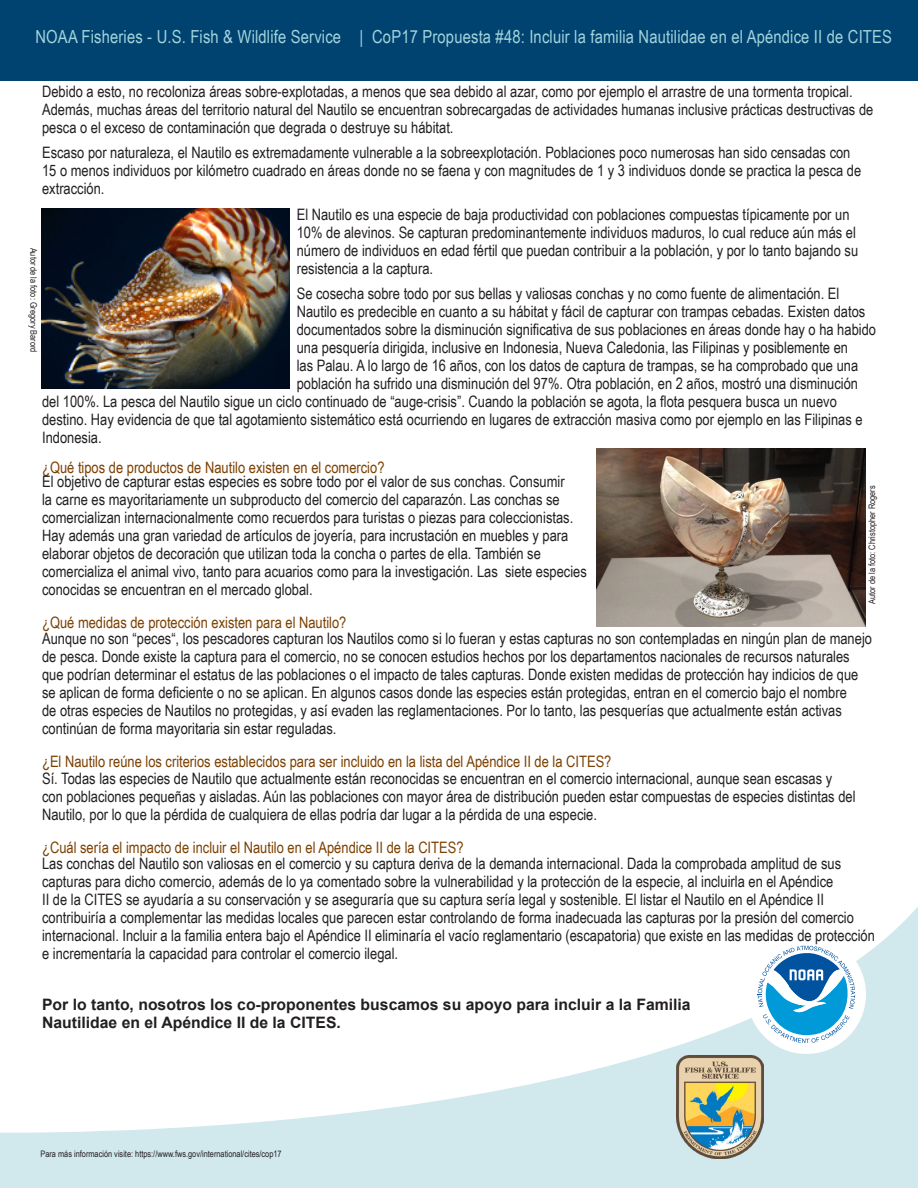
<style>
.page{position:relative;width:918px;height:1188px;background:#fff}
.page>*{position:absolute;margin:0;border:0;box-sizing:border-box;transform-origin:0 0}
.t1{font:18px "Arial Narrow";letter-spacing:.01em;color:#a3d4dc}
.Normal__Web{font:15.75px/18px "Arial Narrow";color:#231f20}
.Normal__Web-2{font:15.75px "Arial Narrow";color:#7c4000}
.Normal__Web-3{font:700 15.75px/18px "Arial";color:#231f20}
.t2{font:9px "Arial Narrow";color:#231f20}
</style>
<div class="page">
<svg style="left:0;top:907px;width:918px;height:281px"></svg>
<div style="left:0;top:0;width:918px;height:81px;background:#004270"></div>
<div style="left:747px;top:935px;width:119px;height:119px;background:#fff;border-radius:50%"></div>
<svg style="left:758px;top:946px;width:97px;height:97px"></svg>
<img style="left:677px;top:1055px;width:86px;height:103px">
<img style="left:42px;top:208px;width:248px;height:181px">
<img style="left:597px;top:448px;width:268px;height:179px">
<p class="t1" style="left:35px;top:24px;width:858px">NOAA Fisheries - U.S. Fish &amp; Wildlife Service | CoP17 Propuesta #48: Incluir la familia Nautilidae en el Apéndice II de CITES</p>
<p class="Normal__Web" style="left:42px;top:82px;width:833px">Debido a esto, no recoloniza áreas sobre-explotadas, a menos que sea debido al azar, como por ejemplo el arrastre de una tormenta tropical.<br>Además, muchas áreas del territorio natural del Nautilo se encuentran sobrecargadas de actividades humanas inclusive prácticas destructivas de pesca o el exceso de contaminación que degrada o destruye su hábitat.</p>
<p class="Normal__Web" style="left:42px;top:143px;width:821px">Escaso por naturaleza, el Nautilo es extremadamente vulnerable a la sobreexplotación. Poblaciones poco numerosas han sido censadas con<br>15 o menos individuos por kilómetro cuadrado en áreas donde no se faena y con magnitudes de 1 y 3 individuos donde se practica la pesca de extracción.</p>
<p class="Normal__Web" style="left:297px;top:205px;width:563px">El Nautilo es una especie de baja productividad con poblaciones compuestas típicamente por un 10% de alevinos. Se capturan predominantemente individuos maduros, lo cual reduce aún más el número de individuos en edad fértil que puedan contribuir a la población, y por lo tanto bajando su resistencia a la captura.</p>
<p class="Normal__Web" style="left:297px;top:284px;width:544px">Se cosecha sobre todo por sus bellas y valiosas conchas y no como fuente de alimentación. El</p>
<p class="Normal__Web" style="left:297px;top:302px;width:570px">Nautilo es predecible en cuanto a su hábitat y fácil de capturar con trampas cebadas. Existen datos</p>
<p class="Normal__Web" style="left:297px;top:320px;width:581px">documentados sobre la disminución significativa de sus poblaciones en áreas donde hay o ha habido</p>
<p class="Normal__Web" style="left:297px;top:338px;width:553px">una pesquería dirigida, inclusive en Indonesia, Nueva Caledonia, las Filipinas y posiblemente en</p>
<p class="Normal__Web" style="left:297px;top:356px;width:563px">las Palau. A lo largo de 16 años, con los datos de captura de trampas, se ha comprobado que una</p>
<p class="Normal__Web" style="left:297px;top:374px;width:563px">población ha sufrido una disminución del 97%. Otra población, en 2 años, mostró una disminución</p>
<p class="Normal__Web" style="left:42px;top:392px;width:796px">del 100%. La pesca del Nautilo sigue un ciclo continuado de “auge-crisis”. Cuando la población se agota, la flota pesquera busca un nuevo</p>
<p class="Normal__Web" style="left:42px;top:410px;width:822px">destino. Hay evidencia de que tal agotamiento sistemático está ocurriendo en lugares de extracción masiva como por ejemplo en las Filipinas e</p>
<p class="Normal__Web" style="left:42px;top:428px;width:61px">Indonesia.</p>
<p class="Normal__Web-2" style="left:42px;top:456px;width:344px">¿Qué tipos de productos de Nautilo existen en el comercio?</p>
<p class="Normal__Web" style="left:42px;top:472px;width:546px">El objetivo de capturar estas especies es sobre todo por el valor de sus conchas. Consumir<br>la carne es mayoritariamente un subproducto del comercio del caparazón. Las conchas se comercializan internacionalmente como recuerdos para turistas o piezas para coleccionistas.<br>Hay además una gran variedad de artículos de joyería, para incrustación en muebles y para elaborar objetos de decoración que utilizan toda la concha o partes de ella. También se comercializa el animal vivo, tanto para acuarios como para la investigación. Las siete especies conocidas se encuentran en el mercado global.</p>
<p class="Normal__Web-2" style="left:42px;top:611px;width:306px">¿Qué medidas de protección existen para el Nautilo?</p>
<p class="Normal__Web" style="left:42px;top:629px;width:831px">Aunque no son “peces“, los pescadores capturan los Nautilos como si lo fueran y estas capturas no son contempladas en ningún plan de manejo de pesca. Donde existe la captura para el comercio, no se conocen estudios hechos por los departamentos nacionales de recursos naturales que podrían determinar el estatus de las poblaciones o el impacto de tales capturas. Donde existen medidas de protección hay indicios de que se aplican de forma deficiente o no se aplican. En algunos casos donde las especies están protegidas, entran en el comercio bajo el nombre<br>de otras especies de Nautilos no protegidas, y así evaden las reglamentaciones. Por lo tanto, las pesquerías que actualmente están activas continúan de forma mayoritaria sin estar reguladas.</p>
<p class="Normal__Web-2" style="left:42px;top:750px;width:571px">¿El Nautilo reúne los criterios establecidos para ser incluido en la lista del Apéndice II de la CITES?</p>
<p class="Normal__Web" style="left:42px;top:769px;width:815px">Sí. Todas las especies de Nautilo que actualmente están reconocidas se encuentran en el comercio internacional, aunque sean escasas y con poblaciones pequeñas y aisladas. Aún las poblaciones con mayor área de distribución pueden estar compuestas de especies distintas del<br>Nautilo, por lo que la pérdida de cualquiera de ellas podría dar lugar a la pérdida de una especie.</p>
<p class="Normal__Web-2" style="left:42px;top:836px;width:423px">¿Cuál sería el impacto de incluir el Nautilo en el Apéndice II de la CITES?</p>
<p class="Normal__Web" style="left:42px;top:854px;width:834px">Las conchas del Nautilo son valiosas en el comercio y su captura deriva de la demanda internacional. Dada la comprobada amplitud de sus capturas para dicho comercio, además de lo ya comentado sobre la vulnerabilidad y la protección de la especie, al incluirla en el Apéndice<br>II de la CITES se ayudaría a su conservación y se aseguraría que su captura sería legal y sostenible. El listar el Nautilo en el Apéndice II contribuiría a complementar las medidas locales que parecen estar controlando de forma inadecuada las capturas por la presión del comercio internacional. Incluir a la familia entera bajo el Apéndice II eliminaría el vacío reglamentario (escapatoria) que existe en las medidas de protección e incrementaría la capacidad para controlar el comercio ilegal.</p>
<p class="Normal__Web-3" style="left:42px;top:996px;width:650px">Por lo tanto, nosotros los co-proponentes buscamos su apoyo para incluir a la Familia<br>Nautilidae en el Apéndice II de la CITES.</p>
<p class="t2" style="left:40px;top:248px;width:107px;rotate:90deg">Autor de la foto: Gregory Barord</p>
<p class="t2" style="left:866px;top:604px;width:120px;rotate:-90deg">Autor de la foto: Christopher Rogers</p>
<p class="t2" style="left:40px;top:1147px;width:243px">Para más información visite: https://www.fws.gov/international/cites/cop17</p>
</div>
